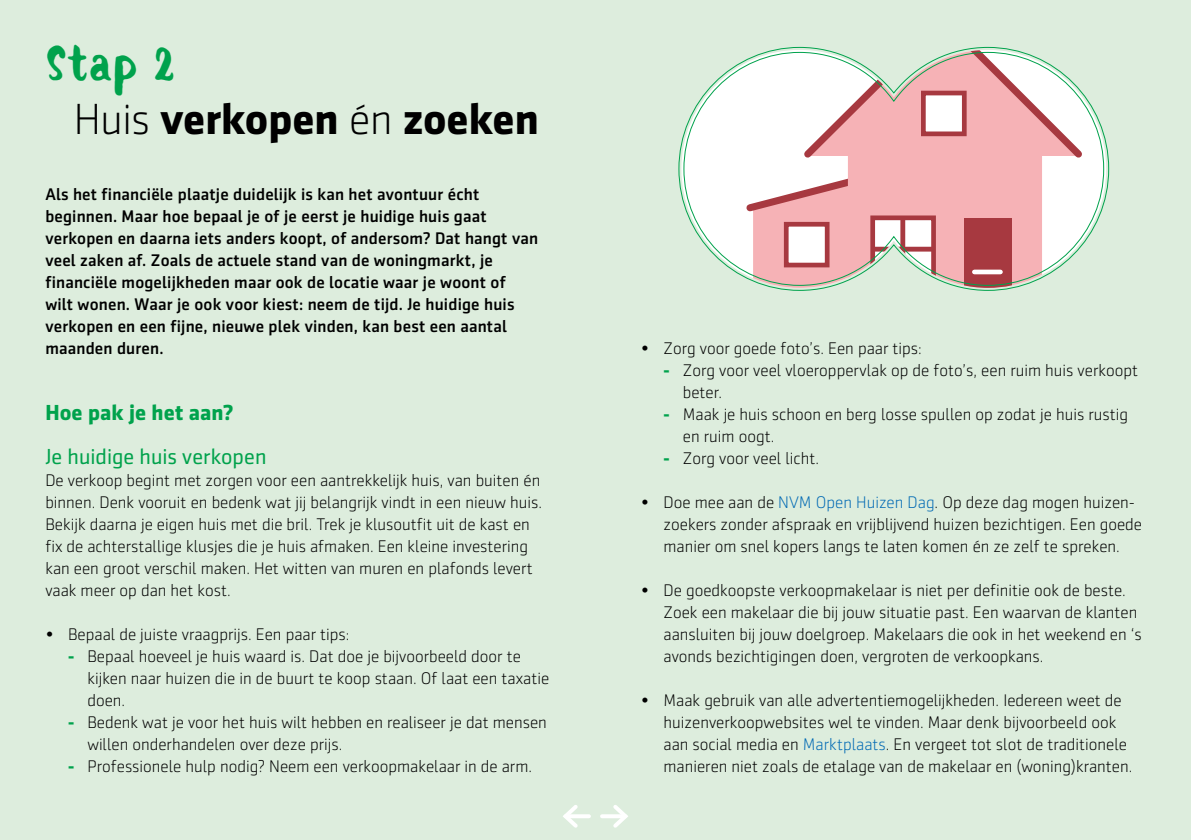
<style>
.page{position:relative;width:1191px;height:840px;background:#fff}
.page>*{position:absolute;margin:0;border:0;box-sizing:border-box;transform-origin:0 0}
.Stap{font:48px "Botanica Sans";color:#00a24c}
.Kop_1{font:700 44px "Sentico Sans DT";color:#000}
.Kop_2{font:22px "Sentico Sans DT";color:#00a24c}
.Kop_2-2{font:700 22px "Sentico Sans DT";letter-spacing:.005em;color:#00a24c}
.Body_8_5{font:300 17px/22px "Sentico Sans DT";color:#000}
.Intro{font:500 17px/22px "Sentico Sans DT";letter-spacing:.01em;color:#000}
.s1{font-weight:300}
.s2{font-weight:700;color:#00a24c}
.s3{color:#0069b4}
</style>
<div class="page">
<div style="left:0;top:0;width:1191px;height:839px;background:#ddeddd"></div>
<svg style="left:602px;top:814px;width:7px;height:3px"></svg>
<svg style="left:609px;top:805px;width:19px;height:23px"></svg>
<svg style="left:581px;top:814px;width:8px;height:3px"></svg>
<svg style="left:563px;top:805px;width:18px;height:23px"></svg>
<svg style="left:678px;top:46px;width:431px;height:245px"></svg>
<svg style="left:683px;top:51px;width:421px;height:235px;background:#eacdcb"></svg>
<p class="Stap" style="left:45px;top:33px;width:131px">Stap 2</p>
<p class="Kop_1" style="left:74px;top:93px;width:466px"><span class="s1">Huis</span> verkopen <span class="s1">én</span> zoeken</p>
<p class="Intro" style="left:45px;top:183px;width:494px">Als het financiële plaatje duidelijk is kan het avontuur écht beginnen. Maar hoe bepaal je of je eerst je huidige huis gaat verkopen en daarna iets anders koopt, of andersom? Dat hangt van veel zaken af. Zoals de actuele stand van de woningmarkt, je financiële mogelijkheden maar ook de locatie waar je woont of<br>wilt wonen. Waar je ook voor kiest: neem de tijd. Je huidige huis verkopen en een fijne, nieuwe plek vinden, kan best een aantal maanden duren.</p>
<p class="Kop_2-2" style="left:45px;top:399px;width:190px">Hoe pak je het aan?</p>
<p class="Kop_2" style="left:45px;top:444px;width:223px">Je huidige huis verkopen</p>
<p class="Body_8_5" style="left:45px;top:469px;width:498px">De verkoop begint met zorgen voor een aantrekkelijk huis, van buiten én binnen. Denk vooruit en bedenk wat jij belangrijk vindt in een nieuw huis.<br>Bekijk daarna je eigen huis met die bril. Trek je klusoutfit uit de kast en fix de achterstallige klusjes die je huis afmaken. Een kleine investering kan een groot verschil maken. Het witten van muren en plafonds levert vaak meer op dan het kost.</p>
<p class="Body_8_5" style="left:45px;top:623px;width:306px">• Bepaal de juiste vraagprijs. Een paar tips:</p>
<p class="Body_8_5" style="left:87px;top:645px;width:463px;text-indent:-19px"><span class="s2">-</span> Bepaal hoeveel je huis waard is. Dat doe je bijvoorbeeld door te kijken naar huizen die in de buurt te koop staan. Of laat een taxatie doen.</p>
<p class="Body_8_5" style="left:87px;top:711px;width:461px;text-indent:-19px"><span class="s2">-</span> Bedenk wat je voor het huis wilt hebben en realiseer je dat mensen willen onderhandelen over deze prijs.</p>
<p class="Body_8_5" style="left:68px;top:755px;width:465px"><span class="s2">-</span> Professionele hulp nodig? Neem een verkoopmakelaar in de arm.</p>
<p class="Body_8_5" style="left:641px;top:337px;width:282px">• Zorg voor goede foto’s. Een paar tips:</p>
<p class="Body_8_5" style="left:683px;top:359px;width:457px;text-indent:-19px"><span class="s2">-</span> Zorg voor veel vloeroppervlak op de foto’s, een ruim huis verkoopt beter.</p>
<p class="Body_8_5" style="left:683px;top:403px;width:446px;text-indent:-19px"><span class="s2">-</span> Maak je huis schoon en berg losse spullen op zodat je huis rustig en ruim oogt.</p>
<p class="Body_8_5" style="left:663px;top:447px;width:157px"><span class="s2">-</span> Zorg voor veel licht.</p>
<p class="Body_8_5" style="left:663px;top:491px;width:480px;text-indent:-23px">• Doe mee aan de <span class="s3">NVM Open Huizen Dag</span>. Op deze dag mogen huizen&shy;zoekers zonder afspraak en vrijblijvend huizen bezichtigen. Een goede manier om snel kopers langs te laten komen én ze zelf te spreken.</p>
<p class="Body_8_5" style="left:663px;top:579px;width:480px;text-indent:-23px">• De goedkoopste verkoopmakelaar is niet per definitie ook de beste.<br>Zoek een makelaar die bij jouw situatie past. Een waarvan de klanten aansluiten bij jouw doelgroep. Makelaars die ook in het weekend en ‘s avonds bezichtigingen doen, vergroten de verkoopkans.</p>
<p class="Body_8_5" style="left:663px;top:689px;width:470px;text-indent:-23px">• Maak gebruik van alle advertentiemogelijkheden. Iedereen weet de huizenverkoopwebsites wel te vinden. Maar denk bijvoorbeeld ook aan social media en <span class="s3">Marktplaats</span>. En vergeet tot slot de traditionele manieren niet zoals de etalage van de makelaar en (woning)kranten.</p>
</div>
